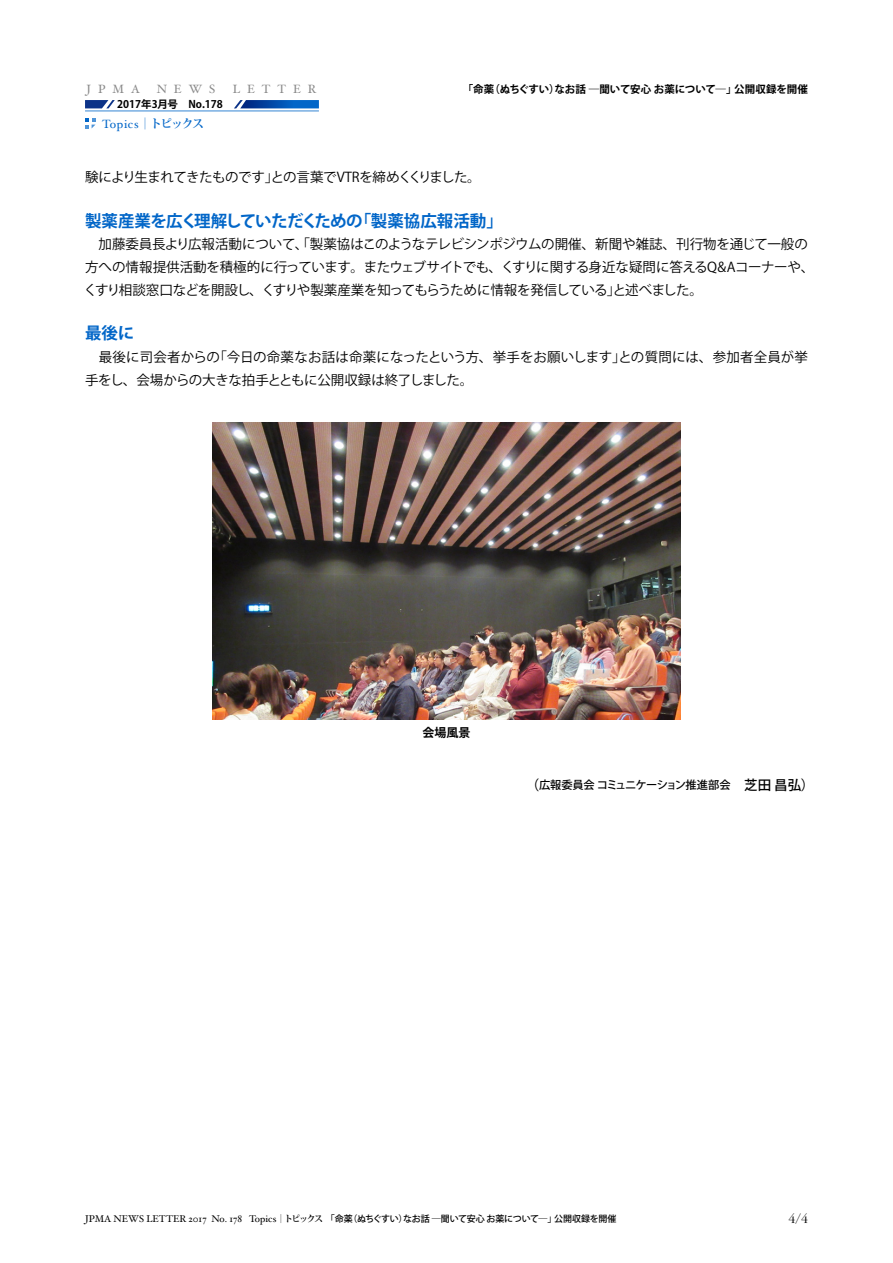
<style>
.page{position:relative;width:893px;height:1263px;background:#fff}
.page>*{position:absolute;margin:0;border:0;box-sizing:border-box;transform-origin:0 0}
.t1{font:700 16.5px "Koz Go Pr 6 N";letter-spacing:-.03em;color:#0266c8}
.t2{font:300 13.8px "Garamond";color:#000}
.t3{font:13.5px/22.5px "Koz Go Pr 6 N";letter-spacing:-.02em;color:#000}
.t4{font:13.5px/22.5px "Koz Go Pr 6 N";color:#000}
.t5{font:13.5px "Koz Go Pr 6 N";letter-spacing:-.04em;color:#000}
.t6{font:12px "Hoefler Text";letter-spacing:.58em;color:#898989}
.t7{font:12px "Hoefler Text";letter-spacing:.05em;color:#0266c8}
.t8{font:700 12px "Koz Go Pr 6 N";color:#000}
.t9{font:500 11.25px "Koz Go Pr 6 N";letter-spacing:-.05em;color:#000}
.t10{font:700 10.5px "Koz Go Pr 6 N";color:#000}
.t11{font:500 9px "Koz Go Pr 6 N";letter-spacing:-.03em;color:#000}
.s1{font-family:"Koz Min Pr 6 N";font-weight:700}
.s2{font-size:13.5px}
.s3{font-family:"Hoefler Text";font-weight:400;font-size:9.75px}
.s4{font-family:"Koz Min Pro";font-weight:400}
.s5{font-family:"Koz Min Pro";font-weight:700}
</style>
<div class="page">
<svg style="left:85px;top:100px;width:30px;height:8px"></svg>
<svg style="left:234px;top:100px;width:85px;height:8px"></svg>
<hr style="left:85px;top:111px;width:234px;height:1px;background:#3585d3">
<svg style="left:85px;top:118px;width:11px;height:10px"></svg>
<img style="left:213px;top:422px;width:467px;height:298px">
<p class="t6" style="left:87px;top:82px;width:55px">JPMA</p>
<p class="t6" style="left:157px;top:82px;width:60px">NEWS</p>
<p class="t6" style="left:233px;top:82px;width:85px">LETTER</p>
<p class="t10" style="left:117px;top:99px;width:107px">2017年3月号　No.178</p>
<p class="t7" style="left:102px;top:116px;width:104px">Topics<span class="s1">｜トピックス</span></p>
<p class="t10" style="left:463px;top:84px;width:347px">「命薬（ぬちぐすい）なお話 ―聞いて安心 お薬について―」公開収録を開催</p>
<p class="t5" style="left:85px;top:169px;width:397px">験により生まれてきたものです」との言葉でVTRを締めくくりました。</p>
<p class="t1" style="left:85px;top:211px;width:411px">製薬産業を広く理解していただくための「製薬協広報活動｣</p>
<p class="t3" style="left:84px;top:234px;width:732px">　加藤委員長より広報活動について、「製薬協はこのようなテレビシンポジウムの開催、新聞や雑誌、刊行物を通じて一般の方への情報提供活動を積極的に行っています。またウェブサイトでも、くすりに関する身近な疑問に答えるQ&amp;Aコーナーや、くすり相談窓口などを開設し、くすりや製薬産業を知ってもらうために情報を発信している」と述べました。</p>
<p class="t1" style="left:85px;top:324px;width:51px">最後に</p>
<p class="t4" style="left:85px;top:346px;width:724px">　最後に司会者からの「今日の命薬なお話は命薬になったという方、挙手をお願いします」との質問には、参加者全員が挙手をし、会場からの大きな拍手とともに公開収録は終了しました。</p>
<p class="t8" style="left:422px;top:725px;width:49px">会場風景</p>
<p class="t9" style="left:526px;top:778px;width:290px"><span class="s2">（</span>広報委員会 コミュニケーション推進部会<span class="s2">　芝田 昌弘）</span></p>
<p class="t11" style="left:85px;top:1214px;width:533px"><span class="s3">JPMA NEWS LETTER 2017 No. 178 Topics</span><span class="s4">｜</span><span class="s5">トピックス</span> 「命薬（ぬちぐすい）なお話 ―聞いて安心 お薬について―」公開収録を開催</p>
<p class="t2" style="left:789px;top:1211px;width:21px">4/4</p>
</div>
